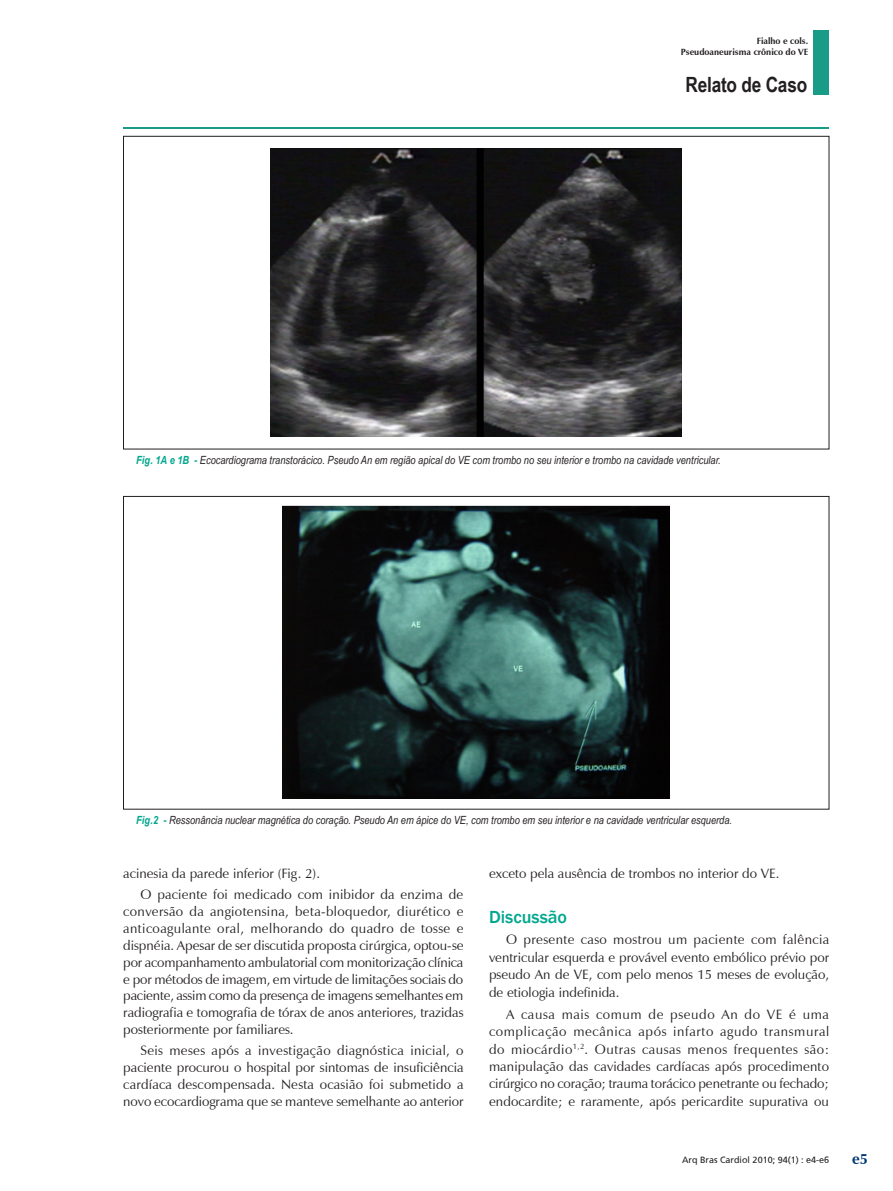
<style>
.page{position:relative;width:893px;height:1191px;background:#fff}
.page>*{position:absolute;margin:0;border:0;box-sizing:border-box;transform-origin:0 0}
.t1{font:700 21px "Arial Narrow";letter-spacing:-.01em;color:#231f20}
.Títulos__textos{font:500 18px "Franklin Gothic";color:#00a78e}
.t2{font:700 15px "Zapf Humanist 601 BT";color:#013775}
.Texto{font:13.5px/16.8px "Zapf Humanist 601 BT";color:#231f20;text-align:justify}
._04_FIGURA_ref{font:italic 11.25px "Arial Narrow";color:#231f20}
.t3{font:700 9px "Zapf Humanist 601 BT";color:#231f20}
.t4{font:9px "Frutiger";color:#231f20}
.s1{font-weight:700;color:#00a78e}
</style>
<div class="page">
<hr style="left:123px;top:127px;width:706px;height:1px;background:#189c88">
<div style="left:813px;top:30px;width:16px;height:64px;background:#189c88"></div>
<img style="left:270px;top:148px;width:412px;height:288px">
<img style="left:282px;top:506px;width:387px;height:293px">
<p class="t3" style="left:757px;top:36px;width:53px">Fialho e cols.</p>
<p class="t3" style="left:681px;top:47px;width:129px">Pseudoaneurisma crônico do VE</p>
<h1 class="t1" style="left:685px;top:69px;width:123px">Relato de Caso</h1>
<p class="_04_FIGURA_ref" style="left:136px;top:452px;width:586px"><span class="s1">Fig. 1A e 1B -</span> Ecocardiograma transtorácico. Pseudo An em região apical do VE com trombo no seu interior e trombo na cavidade ventricular.</p>
<p class="_04_FIGURA_ref" style="left:136px;top:812px;width:598px"><span class="s1">Fig.2 -</span> Ressonância nuclear magnética do coração. Pseudo An em ápice do VE, com trombo em seu interior e na cavidade ventricular esquerda.</p>
<p class="Texto" style="left:123px;top:865px;width:198px">acinesia da parede inferior (Fig. 2).</p>
<p class="Texto" style="left:123px;top:886px;width:342px;text-indent:17px">O paciente foi medicado com inibidor da enzima de conversão da angiotensina, beta-bloquedor, diurético e anticoagulante oral, melhorando do quadro de tosse e dispnéia. Apesar de ser discutida proposta cirúrgica, optou-se por acompanhamento ambulatorial com monitorização clínica e por métodos de imagem, em virtude de limitações sociais do paciente, assim como da presença de imagens semelhantes em radiografia e tomografia de tórax de anos anteriores, trazidas posteriormente por familiares.</p>
<p class="Texto" style="left:123px;top:1042px;width:342px;text-indent:17px">Seis meses após a investigação diagnóstica inicial, o paciente procurou o hospital por sintomas de insuficiência cardíaca descompensada. Nesta ocasião foi submetido a novo ecocardiograma que se manteve semelhante ao anterior</p>
<p class="Texto" style="left:489px;top:865px;width:292px">exceto pela ausência de trombos no interior do VE.</p>
<p class="Títulos__textos" style="left:489px;top:905px;width:80px">Discussão</p>
<p class="Texto" style="left:489px;top:931px;width:342px;line-height:17.4px;text-indent:17px">O presente caso mostrou um paciente com falência ventricular esquerda e provável evento embólico prévio por pseudo An de VE, com pelo menos 15 meses de evolução, de etiologia indefinida.</p>
<p class="Texto" style="left:489px;top:1005px;width:342px;line-height:17.4px;text-indent:17px">A causa mais comum de pseudo An do VE é uma complicação mecânica após infarto agudo transmural do miocárdio<sup>1,2</sup>. Outras causas menos frequentes são: manipulação das cavidades cardíacas após procedimento cirúrgico no coração; trauma torácico penetrante ou fechado; endocardite; e raramente, após pericardite supurativa ou</p>
<p class="t4" style="left:682px;top:1154px;width:149px">Arq Bras Cardiol 2010; 94(1) : e4-e6</p>
<p class="t2" style="left:852px;top:1149px;width:17px">e5</p>
</div>
